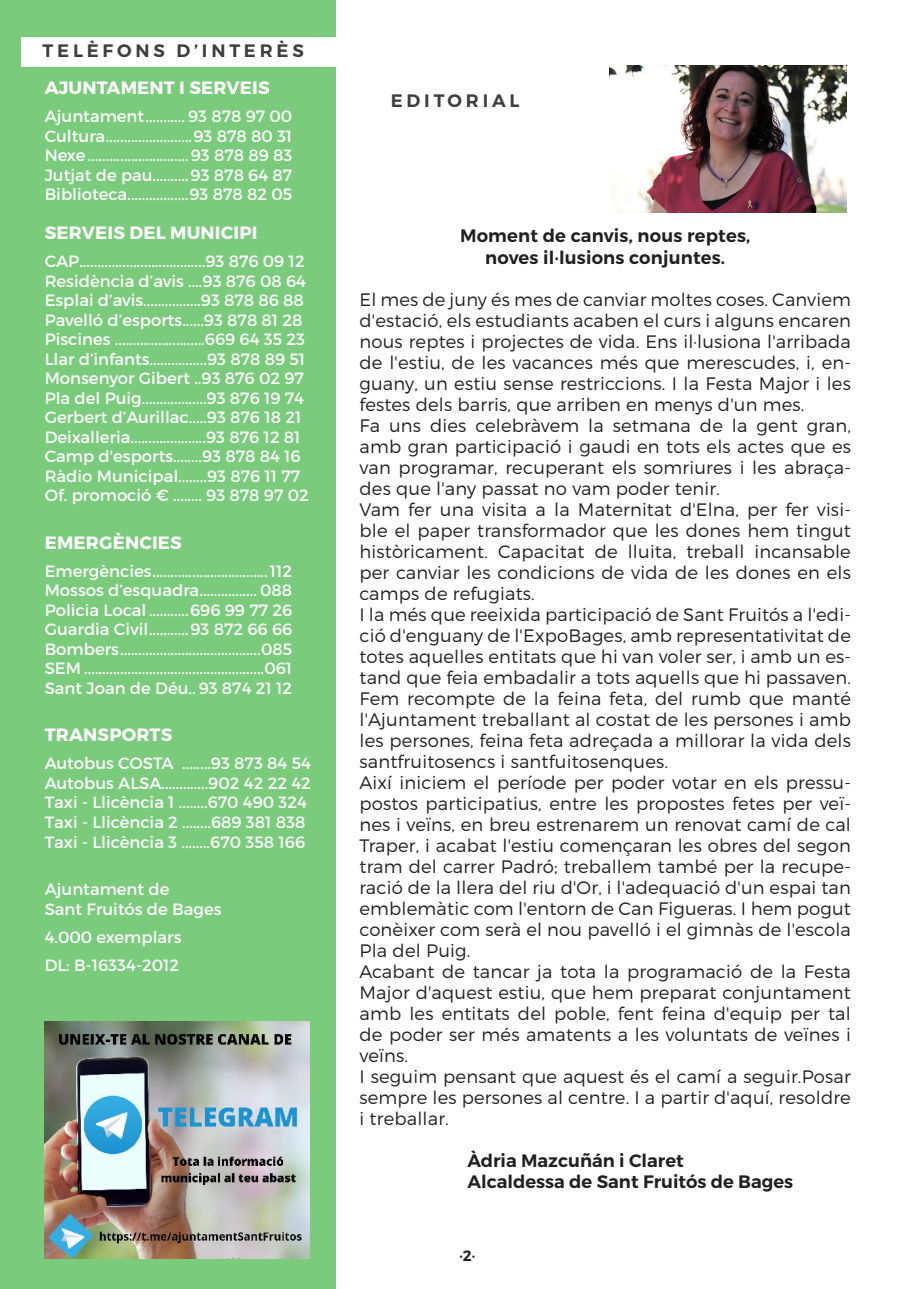
<style>
.page{position:relative;width:919px;height:1289px;background:#fff}
.page>*{position:absolute;margin:0;border:0;box-sizing:border-box;transform-origin:0 0}
.t1{font:300 18px/21px "Montserrat";letter-spacing:.01em;color:#231f20;text-align:justify}
.t2{font:600 18px "Montserrat";color:#231f20}
.t3{font:600 18px "Montserrat";letter-spacing:.21em;color:#3e3e3f}
.t4{font:700 17.85px "Montserrat";letter-spacing:.01em;color:#fff}
.t5{font:16.35px/19.5px "Montserrat";color:#fff}
.t6{font:600 15px "Montserrat";color:#231f20}
</style>
<div class="page">
<div style="left:0;top:0;width:335px;height:1288px;background:#7acb7c"></div>
<div style="left:21px;top:37px;width:351px;height:30px;background:#fff"></div>
<img style="left:610px;top:65px;width:236px;height:148px">
<img style="left:45px;top:1021px;width:264px;height:237px">
<p class="t3" style="left:43px;top:40px;width:263px">TELÈFONS D’INTERÈS</p>
<p class="t4" style="left:45px;top:77px;width:226px">AJUNTAMENT I SERVEIS</p>
<p class="t5" style="left:45px;top:106px;width:249px">Ajuntament........... 93 878 97 00</p>
<p class="t5" style="left:45px;top:126px;width:249px">Cultura........................93 878 80 31</p>
<p class="t5" style="left:45px;top:145px;width:249px">Nexe ............................93 878 89 83</p>
<p class="t5" style="left:45px;top:165px;width:249px">Jutjat de pau..........93 878 64 87</p>
<p class="t5" style="left:45px;top:184px;width:249px">Biblioteca.................93 878 82 05</p>
<p class="t4" style="left:45px;top:222px;width:214px">SERVEIS DEL MUNICIPI</p>
<p class="t5" style="left:45px;top:251px;width:261px">CAP...................................93 876 09 12</p>
<p class="t5" style="left:45px;top:271px;width:263px">Residència d’avis ....93 876 08 64</p>
<p class="t5" style="left:45px;top:290px;width:261px">Esplai d’avis................93 878 86 88</p>
<p class="t5" style="left:45px;top:310px;width:259px">Pavelló d’esports......93 878 81 28</p>
<p class="t5" style="left:45px;top:329px;width:262px">Piscines .........................669 64 35 23</p>
<p class="t5" style="left:45px;top:349px;width:262px">Llar d’infants................93 878 89 51</p>
<p class="t5" style="left:45px;top:368px;width:261px">Monsenyor Gibert ..93 876 02 97</p>
<p class="t5" style="left:45px;top:388px;width:261px">Pla del Puig..................93 876 19 74</p>
<p class="t5" style="left:45px;top:407px;width:258px">Gerbert d’Aurillac.....93 876 18 21</p>
<p class="t5" style="left:45px;top:427px;width:257px">Deixalleria.....................93 876 12 81</p>
<p class="t5" style="left:45px;top:446px;width:257px">Camp d'esports........93 878 84 16</p>
<p class="t5" style="left:45px;top:466px;width:257px">Ràdio Municipal........93 876 11 77</p>
<p class="t5" style="left:45px;top:485px;width:266px">Of. promoció € ........ 93 878 97 02</p>
<p class="t4" style="left:45px;top:531px;width:139px">EMERGÈNCIES</p>
<p class="t5" style="left:45px;top:561px;width:249px">Emergències................................112</p>
<p class="t5" style="left:45px;top:580px;width:249px">Mossos d’esquadra................ 088</p>
<p class="t5" style="left:45px;top:600px;width:249px">Policia Local ...........696 99 77 26</p>
<p class="t5" style="left:45px;top:619px;width:249px">Guardia Civil...........93 872 66 66</p>
<p class="t5" style="left:45px;top:639px;width:249px">Bombers.......................................085</p>
<p class="t5" style="left:45px;top:658px;width:249px">SEM ..................................................061</p>
<p class="t5" style="left:45px;top:678px;width:249px">Sant Joan de Déu.. 93 874 21 12</p>
<p class="t4" style="left:45px;top:724px;width:129px">TRANSPORTS</p>
<p class="t5" style="left:45px;top:753px;width:268px">Autobus COSTA ........93 873 84 54</p>
<p class="t5" style="left:45px;top:773px;width:268px">Autobus ALSA.............902 42 22 42</p>
<p class="t5" style="left:45px;top:792px;width:264px">Taxi - Llicència 1 ........670 490 324</p>
<p class="t5" style="left:45px;top:812px;width:262px">Taxi - Llicència 2 ........689 381 838</p>
<p class="t5" style="left:45px;top:831px;width:262px">Taxi - Llicència 3 ........670 358 166</p>
<p class="t5" style="left:45px;top:879px;width:178px">Ajuntament de<br>Sant Fruitós de Bages</p>
<p class="t5" style="left:45px;top:926px;width:138px">4.000 exemplars</p>
<p class="t5" style="left:45px;top:954px;width:136px">DL: B-16334-2012</p>
<p class="t3" style="left:391px;top:89px;width:130px">EDITORIAL</p>
<p class="t2" style="left:460px;top:224px;width:292px">Moment de canvis, nous reptes,</p>
<p class="t2" style="left:485px;top:246px;width:241px">noves il·lusions conjuntes.</p>
<p class="t1" style="left:359px;top:288px;width:493px">El mes de juny és mes de canviar moltes coses. Canviem d'estació, els estudiants acaben el curs i alguns encaren nous reptes i projectes de vida. Ens il·lusiona l'arribada de l'estiu, de les vacances més que merescudes, i, en&shy;guany, un estiu sense restriccions. I la Festa Major i les festes dels barris, que arriben en menys d'un mes.</p>
<p class="t1" style="left:359px;top:414px;width:493px">Fa uns dies celebràvem la setmana de la gent gran, amb gran participació i gaudi en tots els actes que es van programar, recuperant els somriures i les abraça&shy;des que l'any passat no vam poder tenir.</p>
<p class="t1" style="left:359px;top:498px;width:493px">Vam fer una visita a la Maternitat d'Elna, per fer visi&shy;ble el paper transformador que les dones hem tingut històricament. Capacitat de lluita, treball incansable per canviar les condicions de vida de les dones en els camps de refugiats.</p>
<p class="t1" style="left:359px;top:603px;width:493px">I la més que reeixida participació de Sant Fruitós a l'edi&shy;ció d'enguany de l'ExpoBages, amb representativitat de totes aquelles entitats que hi van voler ser, i amb un es&shy;tand que feia embadalir a tots aquells que hi passaven.</p>
<p class="t1" style="left:359px;top:687px;width:493px">Fem recompte de la feina feta, del rumb que manté l'Ajuntament treballant al costat de les persones i amb les persones, feina feta adreçada a millorar la vida dels santfruitosencs i santfuitosenques.</p>
<p class="t1" style="left:359px;top:771px;width:493px">Així iniciem el període per poder votar en els pressu&shy;postos participatius, entre les propostes fetes per veï&shy;nes i veïns, en breu estrenarem un renovat camí de cal Traper, i acabat l'estiu començaran les obres del segon tram del carrer Padró; treballem també per la recupe&shy;ració de la llera del riu d'Or, i l'adequació d'un espai tan emblemàtic com l'entorn de Can Figueras. I hem pogut conèixer com serà el nou pavelló i el gimnàs de l'escola Pla del Puig.</p>
<p class="t1" style="left:359px;top:960px;width:493px">Acabant de tancar ja tota la programació de la Festa Major d'aquest estiu, que hem preparat conjuntament amb les entitats del poble, fent feina d'equip per tal de poder ser més amatents a les voluntats de veïnes i veïns.</p>
<p class="t1" style="left:359px;top:1065px;width:493px">I seguim pensant que aquest és el camí a seguir.Posar sempre les persones al centre. I a partir d'aquí, resoldre i treballar.</p>
<p class="t2" style="left:467px;top:1149px;width:218px">Àdria Mazcuñán i Claret</p>
<p class="t2" style="left:467px;top:1170px;width:327px">Alcaldessa de Sant Fruitós de Bages</p>
<p class="t6" style="left:459px;top:1245px;width:17px">·2·</p>
</div>
